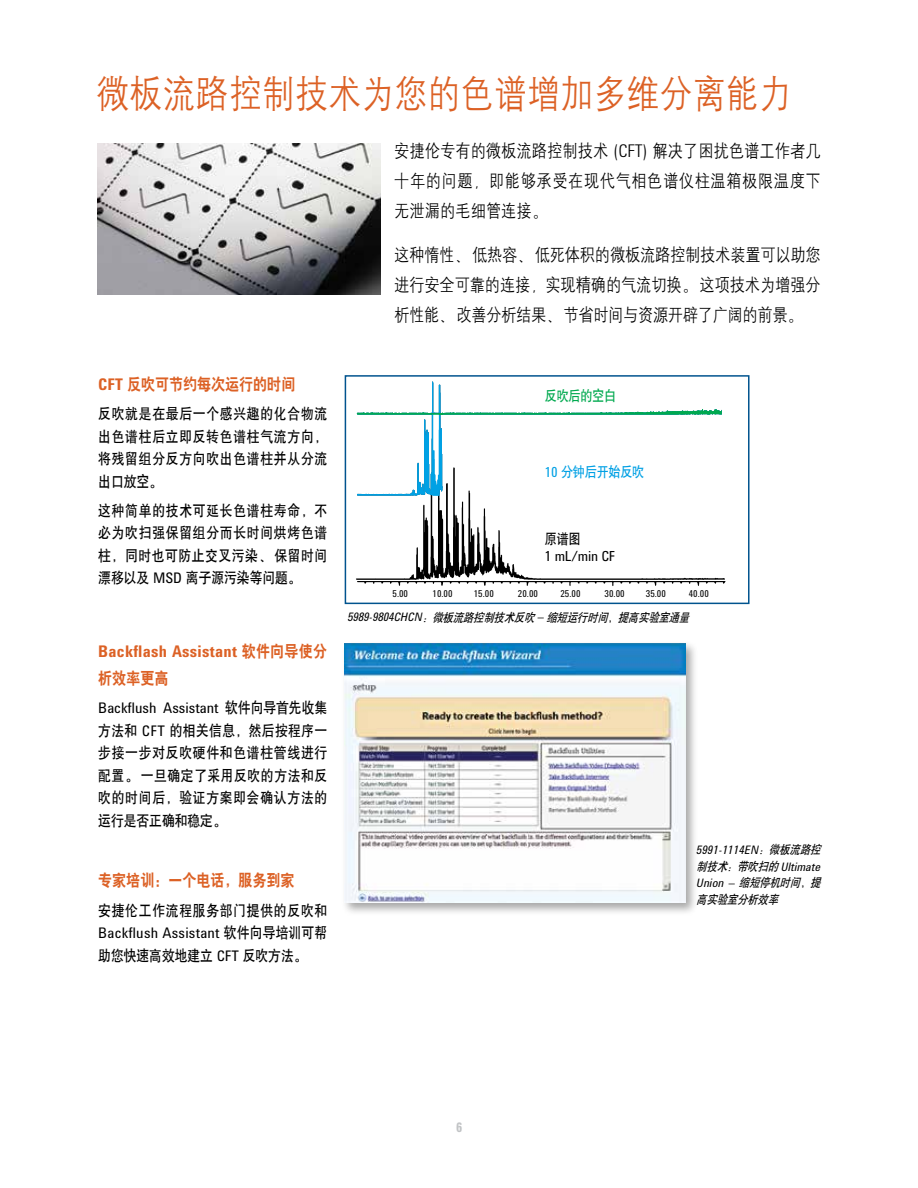
<style>
.page{position:relative;width:918px;height:1188px;background:#fff}
.page>*{position:absolute;margin:0;border:0;box-sizing:border-box;transform-origin:0 0}
.t1{font:39px "H Yg 2 gj";color:#dc6125;scale:.85 1}
.t2{font:18px/30px "H Yg 2 gj";letter-spacing:-.005em;color:#000;text-align:justify;scale:.85 1}
.t3{font:16.5px "H Yb 2 gj";color:#dc6125;scale:.85 1}
.t4{font:700 16.5px "Agilent Condensed CFF";letter-spacing:.02em;color:#dc6125}
.t5{font:15px/22.5px "H Yb 1 gj";letter-spacing:.06em;color:#000;text-align:justify;scale:.85 1}
.t6{font:15px "Agilent Condensed CFF";letter-spacing:.01em;color:#000}
.t7{font:15px "H Yb 1 gj";color:#000;scale:.85 1}
.t8{font:14.25px "H Yb 1 gj";letter-spacing:-.02em;color:#00a0e4;scale:.85 1}
.t9{font:14.25px "Agilent Condensed CFF";letter-spacing:-.02em;color:#000}
.t10{font:14.25px "H Yb 1 gj";letter-spacing:-.02em;color:#00a94f;scale:.85 1}
.t11{font:14.25px "H Yb 1 gj";color:#000;scale:.85 1}
.t12{font:700 13.5px "Agilent Condensed CFF";color:#c2c4c6}
.t13{font:italic 12px/16.5px "H Yb 1 gj";color:#000;scale:.85 1}
.t14{font:italic 12px "Agilent Condensed CFF";letter-spacing:.015em;color:#000}
.t15{font:9.75px "Agilent Condensed CFF";color:#000}
.s1{font-family:"Agilent Condensed CFF";font-weight:300}
.s2{font-family:"Agilent Condensed CFF";font-weight:700}
.s3{font-family:"Agilent Condensed CFF"}
.s4{font-family:"H Yb 2 gj";font-weight:400}
.s5{font-family:"H Yb 1 gj"}
.s6{font-style:normal}
</style>
<div class="page">
<svg style="left:356px;top:413px;width:369px;height:167px"></svg>
<svg style="left:357px;top:581px;width:369px;height:5px"></svg>
<svg style="left:357px;top:382px;width:365px;height:192px"></svg>
<div style="left:345px;top:375px;width:405px;height:229px;border:2px solid #00538e"></div>
<div style="left:341px;top:640px;width:357px;height:276px;background:#000;opacity:.35"></div>
<img style="left:344px;top:644px;width:341px;height:259px">
<img style="left:97px;top:143px;width:284px;height:152px">
<h1 class="t1" style="left:96px;top:74px;width:820px">微板流路控制技术为您的色谱增加多维分离能力</h1>
<p class="t2" style="left:394px;top:136px;width:503px">安捷伦专有的微板流路控制技术 <span class="s1">(CFT)</span> 解决了困扰色谱工作者几十年的问题，即能够承受在现代气相色谱仪柱温箱极限温度下无泄漏的毛细管连接。</p>
<p class="t2" style="left:394px;top:239px;width:503px">这种惰性、低热容、低死体积的微板流路控制技术装置可以助您进行安全可靠的连接，实现精确的气流切换。这项技术为增强分析性能、改善分析结果、节省时间与资源开辟了广阔的前景。</p>
<p class="t3" style="left:98px;top:376px;width:233px"><span class="s2">CFT</span> 反吹可节约每次运行的时间</p>
<p class="t5" style="left:98px;top:402px;width:271px">反吹就是在最后一个感兴趣的化合物流出色谱柱后立即反转色谱柱气流方向，将残留组分反方向吹出色谱柱并从分流出口放空。</p>
<p class="t5" style="left:98px;top:499px;width:271px">这种简单的技术可延长色谱柱寿命，不必为吹扫强保留组分而长时间烘烤色谱柱，同时也可防止交叉污染、保留时间漂移以及 <span class="s3">MSD</span> 离子源污染等问题。</p>
<p class="t4" style="left:98px;top:639px;width:230px">Backflash Assistant <span class="s4">软件向导使分</span></p>
<p class="t3" style="left:98px;top:670px;width:84px">析效率更高</p>
<p class="t6" style="left:98px;top:697px;width:230px">Backflush Assistant <span class="s5">软件向导首先收集</span></p>
<p class="t5" style="left:98px;top:719px;width:271px">方法和 <span class="s3">CFT</span> 的相关信息，然后按程序一步接一步对反吹硬件和色谱柱管线进行配置。一旦确定了采用反吹的方法和反吹的时间后，验证方案即会确认方法的运行是否正确和稳定。</p>
<p class="t3" style="left:98px;top:872px;width:233px">专家培训：一个电话，服务到家</p>
<p class="t5" style="left:98px;top:899px;width:271px">安捷伦工作流程服务部门提供的反吹和</p>
<p class="t6" style="left:98px;top:922px;width:230px">Backflush Assistant <span class="s5">软件向导培训可帮</span></p>
<p class="t7" style="left:98px;top:948px;width:249px">助您快速高效地建立 <span class="s3">CFT</span> 反吹方法。</p>
<p class="t10" style="left:545px;top:389px;width:86px">反吹后的空白</p>
<p class="t8" style="left:545px;top:464px;width:119px"><span class="s3">10</span> 分钟后开始反吹</p>
<p class="t11" style="left:545px;top:531px;width:44px">原谱图</p>
<p class="t9" style="left:545px;top:545px;width:72px">1 mL/min CF</p>
<p class="t15" style="left:393px;top:586px;width:17px">5.00</p>
<p class="t15" style="left:433px;top:586px;width:22px">10.00</p>
<p class="t15" style="left:474px;top:586px;width:22px">15.00</p>
<p class="t15" style="left:518px;top:586px;width:22px">20.00</p>
<p class="t15" style="left:560px;top:586px;width:22px">25.00</p>
<p class="t15" style="left:605px;top:586px;width:22px">30.00</p>
<p class="t15" style="left:646px;top:586px;width:22px">35.00</p>
<p class="t15" style="left:689px;top:586px;width:22px">40.00</p>
<p class="t13" style="left:348px;top:609px;width:407px"><span class="s3">5 9 8 9 - 9 8 0 4 C H C N</span> ：微板流路控制技术反吹 <span class="s3">–</span> 缩短运行时间<span class="s6">，</span>提高实验室通量</p>
<p class="t14" style="left:697px;top:841px;width:129px">5991-1114EN<span class="s5">：微板流路控</span></p>
<p class="t13" style="left:697px;top:858px;width:151px">制技术：带吹扫的 <span class="s3">Ul tim a te<br>Un io n –</span> 缩短停机时间<span class="s6">，</span>提高实验室分析效率</p>
<p class="t12" style="left:456px;top:1118px;width:8px">6</p>
</div>
